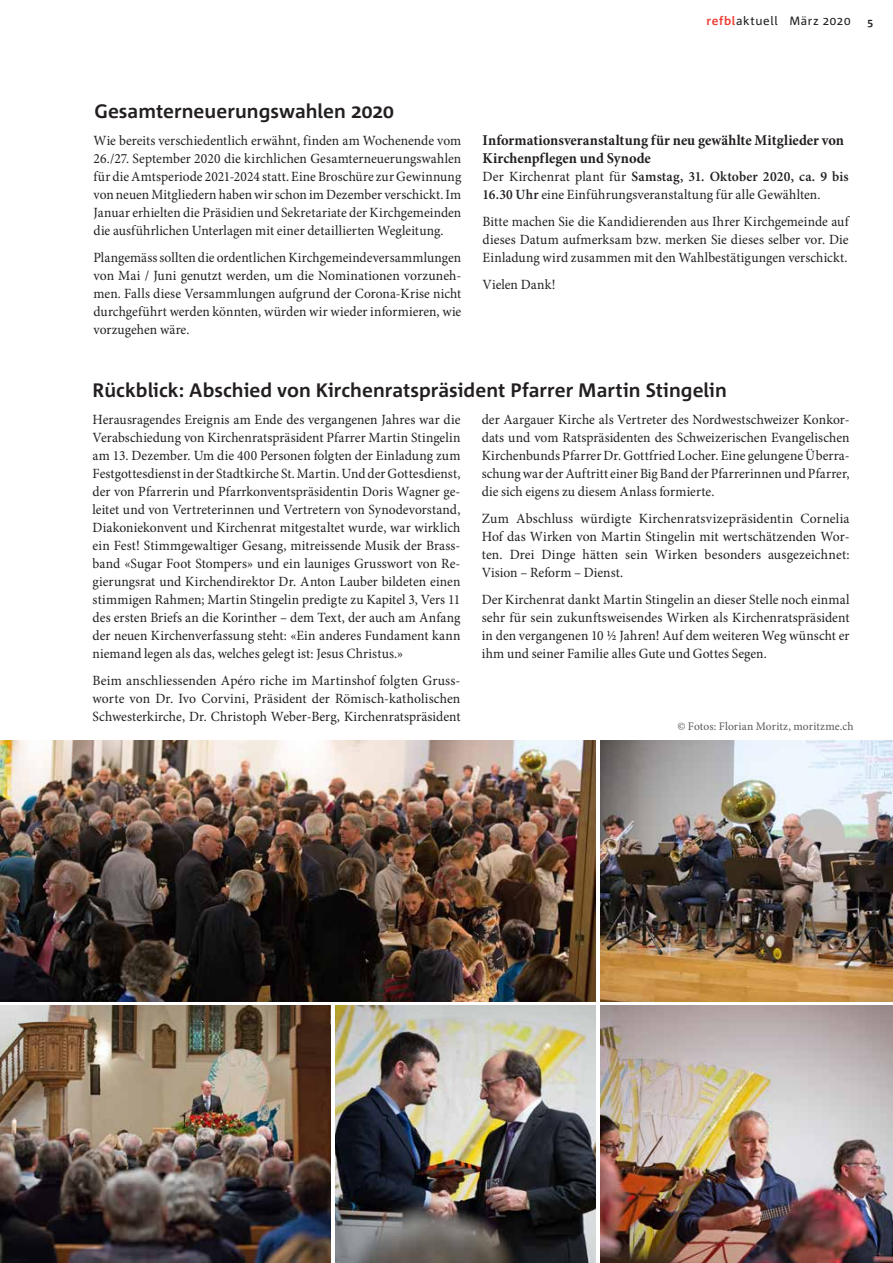
<style>
.page{position:relative;width:893px;height:1263px;background:#fff}
.page>*{position:absolute;margin:0;border:0;box-sizing:border-box;transform-origin:0 0}
.t1{font:700 19.5px "Corpid C1";color:#231f20}
.t2{font:700 15px/18px "Minion Pro";color:#231f20;scale:.96 1}
.t3{font:14.1px/18px "Minion Pro";letter-spacing:.005em;color:#231f20;text-align:justify;scale:.96 1}
.t4{font:14.1px/18px "Minion Pro";letter-spacing:.005em;color:#231f20;text-align:justify}
.t5{font:12px "Corpid C1";letter-spacing:.05em;color:#231f20}
.t6{font:11.7px "Minion Pro";letter-spacing:.005em;color:#57585a}
.t7{font:700 10.5px "Corpid C1";color:#231f20}
.s1{font-weight:700;color:#ee3e34}
.s2{font-weight:600}
</style>
<div class="page">
<img style="left:0;top:741px;width:595px;height:260px">
<img style="left:601px;top:740px;width:292px;height:261px">
<img style="left:0;top:1006px;width:331px;height:257px">
<img style="left:601px;top:1005px;width:292px;height:258px">
<img style="left:336px;top:1006px;width:259px;height:257px">
<p class="t5" style="left:706px;top:14px;width:146px"><span class="s1">refbl</span>aktuell März 2020</p>
<p class="t7" style="left:867px;top:15px;width:7px">5</p>
<h1 class="t1" style="left:94px;top:99px;width:301px">Gesamterneuerungswahlen 2020</h1>
<p class="t3" style="left:94px;top:132px;width:385px">Wie bereits verschiedentlich erwähnt, finden am Wochenende vom 26./27. September 2020 die kirchlichen Gesamterneuerungswahlen für die Amtsperiode 2021-2024 statt. Eine Broschüre zur Gewinnung von neuen Mitgliedern haben wir schon im Dezember verschickt. Im Januar erhielten die Präsidien und Sekretariate der Kirchgemeinden die ausführlichen Unterlagen mit einer detaillierten Wegleitung.</p>
<p class="t3" style="left:94px;top:249px;width:385px">Plangemäss sollten die ordentlichen Kirchgemeindeversammlungen von Mai / Juni genutzt werden, um die Nominationen vorzuneh&shy;men. Falls diese Versammlungen aufgrund der Corona-Krise nicht durchgeführt werden könnten, würden wir wieder informieren, wie vorzugehen wäre.</p>
<p class="t2" style="left:483px;top:132px;width:378px">Informationsveranstaltung für neu gewählte Mitglieder von<br>Kirchenpflegen und Synode</p>
<p class="t4" style="left:483px;top:168px;width:368px">Der Kirchenrat plant für <span class="s2">Samstag, 31. Oktober 2020, ca. 9 bis<br>16.30 Uhr</span> eine Einführungsveranstaltung für alle Gewählten.</p>
<p class="t3" style="left:483px;top:213px;width:383px">Bitte machen Sie die Kandidierenden aus Ihrer Kirchgemeinde auf dieses Datum aufmerksam bzw. merken Sie dieses selber vor. Die Einladung wird zusammen mit den Wahlbestätigungen verschickt.</p>
<p class="t3" style="left:483px;top:276px;width:77px">Vielen Dank!</p>
<h1 class="t1" style="left:93px;top:378px;width:636px">Rückblick: Abschied von Kirchenratspräsident Pfarrer Martin Stingelin</h1>
<p class="t3" style="left:93px;top:411px;width:385px">Herausragendes Ereignis am Ende des vergangenen Jahres war die Verabschiedung von Kirchenratspräsident Pfarrer Martin Stingelin am 13. Dezember. Um die 400 Personen folgten der Einladung zum Festgottesdienst in der Stadtkirche St. Martin. Und der Gottesdienst, der von Pfarrerin und Pfarrkonventspräsidentin Doris Wagner ge&shy;leitet und von Vertreterinnen und Vertretern von Synodevorstand, Diakoniekonvent und Kirchenrat mitgestaltet wurde, war wirklich ein Fest! Stimmgewaltiger Gesang, mitreissende Musik der Brass&shy;band «Sugar Foot Stompers» und ein launiges Grusswort von Re&shy;gierungsrat und Kirchendirektor Dr. Anton Lauber bildeten einen stimmigen Rahmen; Martin Stingelin predigte zu Kapitel 3, Vers 11 des ersten Briefs an die Korinther – dem Text, der auch am Anfang der neuen Kirchenverfassung steht: «Ein anderes Fundament kann niemand legen als das, welches gelegt ist: Jesus Christus.»</p>
<p class="t4" style="left:93px;top:672px;width:369px">Beim anschliessenden Apéro riche im Martinshof folgten Gruss&shy;worte von Dr. Ivo Corvini, Präsident der Römisch-katholischen Schwesterkirche, Dr. Christoph Weber-Berg, Kirchenratspräsident</p>
<p class="t3" style="left:482px;top:411px;width:385px">der Aargauer Kirche als Vertreter des Nordwestschweizer Konkor&shy;dats und vom Ratspräsidenten des Schweizerischen Evangelischen Kirchenbunds Pfarrer Dr. Gottfried Locher. Eine gelungene Überra&shy;schung war der Auftritt einer Big Band der Pfarrerinnen und Pfarrer, die sich eigens zu diesem Anlass formierte.</p>
<p class="t4" style="left:482px;top:510px;width:369px">Zum Abschluss würdigte Kirchenratsvizepräsidentin Cornelia Hof das Wirken von Martin Stingelin mit wertschätzenden Wor&shy;ten. Drei Dinge hätten sein Wirken besonders ausgezeichnet:<br>Vision – Reform – Dienst.</p>
<p class="t3" style="left:482px;top:591px;width:385px">Der Kirchenrat dankt Martin Stingelin an dieser Stelle noch einmal sehr für sein zukunftsweisendes Wirken als Kirchenratspräsident in den vergangenen 10 ½ Jahren! Auf dem weiteren Weg wünscht er ihm und seiner Familie alles Gute und Gottes Segen.</p>
<p class="t6" style="left:677px;top:718px;width:178px">© Fotos: Florian Moritz, moritzme.ch</p>
</div>
